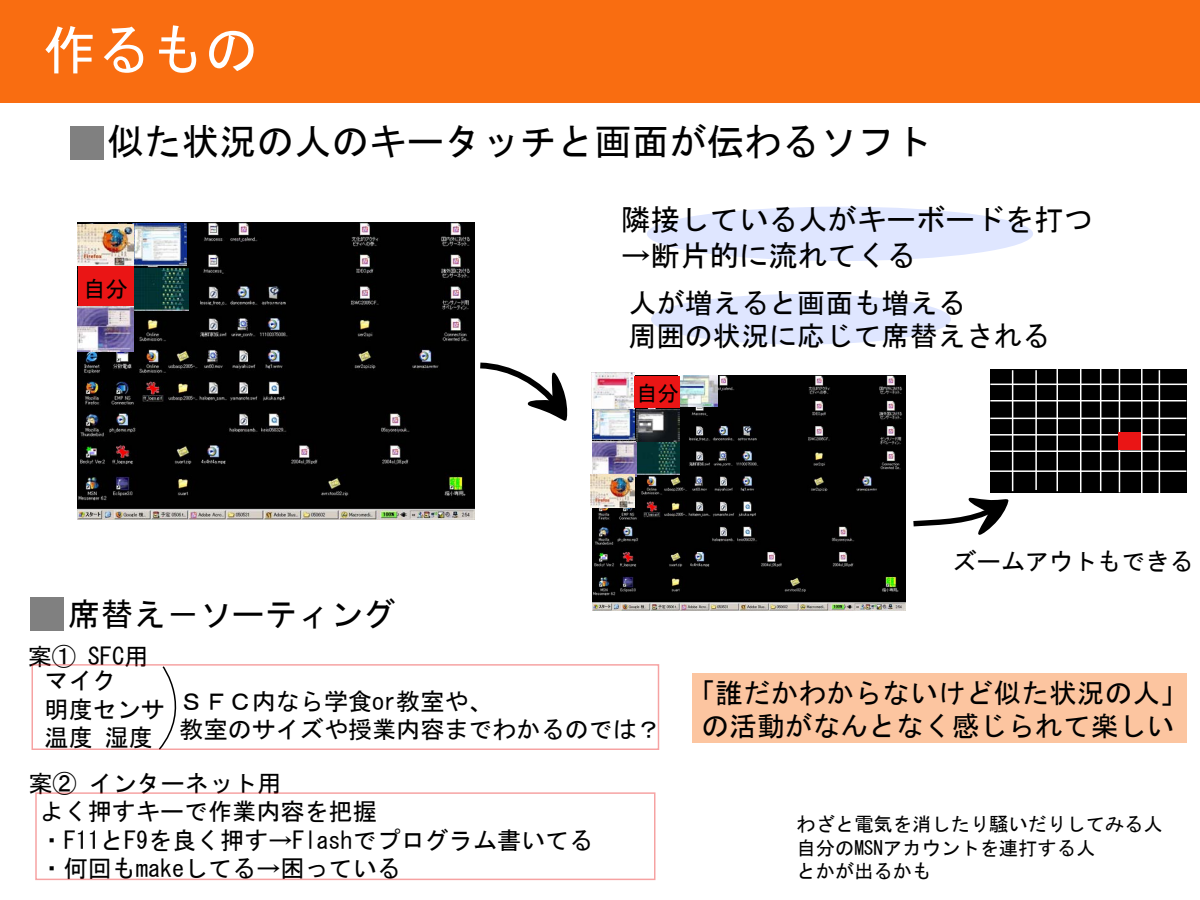
<style>
.page{position:relative;width:1200px;height:900px;background:#fff}
.page>*{position:absolute;margin:0;border:0;box-sizing:border-box;transform-origin:0 0}
.t1{font:54px "MS Gothic";color:#fff}
.t2{font:37.5px "MS Gothic";color:#000}
.t3{font:32.85px "MS Gothic";color:#000}
.t4{font:29.55px "MS Gothic";color:#000}
.t5{font:28.05px/33.3px "MS Gothic";color:#000}
.t6{font:27.75px/33px "MS Gothic";color:#000;text-align:center}
.t7{font:24px/28.5px "MS Gothic";color:#000}
.t8{font:22.5px "MS Gothic";color:#000}
.t9{font:21.45px "MS Gothic";color:#000}
.t10{font:19.35px/23.1px "MS Gothic";color:#000}
</style>
<div class="page">
<div style="left:0;top:0;width:1200px;height:102px;background:#f96d11"></div>
<svg style="left:474px;top:359px;width:94px;height:63px"></svg>
<div style="left:651px;top:294px;width:300px;height:51px;background:#dfe6ff;border-radius:50%"></div>
<div style="left:70px;top:126px;width:34px;height:34px;background:#808080"></div>
<img style="left:78px;top:222px;width:396px;height:298px">
<img style="left:133px;top:269px;width:56px;height:41px">
<img style="left:78px;top:307px;width:55px;height:44px">
<img style="left:78px;top:223px;width:108px;height:43px">
<div style="left:78px;top:267px;width:56px;height:39px;background:#ea1515"></div>
<div style="left:647px;top:207px;width:386px;height:54px;background:#dfe6ff;border-radius:50%"></div>
<img style="left:593px;top:375px;width:313px;height:235px">
<img style="left:637px;top:442px;width:42px;height:32px">
<img style="left:593px;top:442px;width:44px;height:35px">
<img style="left:593px;top:406px;width:42px;height:34px">
<img style="left:591px;top:475px;width:44px;height:32px">
<img style="left:591px;top:373px;width:43px;height:36px">
<img style="left:637px;top:409px;width:42px;height:32px">
<img style="left:678px;top:375px;width:40px;height:32px">
<div style="left:635px;top:376px;width:45px;height:32px;background:#ea1515"></div>
<div style="left:990px;top:369px;width:196px;height:123px;background:#000"></div>
<hr style="left:990px;top:384px;width:199px;height:1px;background:#fff">
<hr style="left:990px;top:400px;width:196px;height:2px;background:#fff">
<hr style="left:990px;top:418px;width:196px;height:1px;background:#fff">
<hr style="left:989px;top:434px;width:196px;height:2px;background:#fff">
<hr style="left:990px;top:450px;width:195px;height:2px;background:#fff">
<hr style="left:989px;top:470px;width:197px;height:2px;background:#fff">
<hr style="left:1012px;top:370px;width:1px;height:121px;background:#fff">
<hr style="left:1035px;top:370px;width:2px;height:120px;background:#fff">
<hr style="left:1057px;top:369px;width:1px;height:122px;background:#fff">
<hr style="left:1080px;top:369px;width:1px;height:123px;background:#fff">
<hr style="left:1100px;top:368px;width:1px;height:123px;background:#fff">
<hr style="left:1119px;top:368px;width:1px;height:124px;background:#fff">
<hr style="left:1141px;top:369px;width:2px;height:125px;background:#fff">
<hr style="left:1159px;top:370px;width:1px;height:124px;background:#fff">
<div style="left:1118px;top:432px;width:23px;height:18px;background:#ea1515"></div>
<svg style="left:913px;top:498px;width:96px;height:37px"></svg>
<div style="left:30px;top:597px;width:34px;height:34px;background:#808080"></div>
<div style="left:692px;top:674px;width:495px;height:69px;background:#fcc5a0"></div>
<svg style="left:160px;top:667px;width:17px;height:80px"></svg>
<h1 class="t1" style="left:43px;top:23px;width:218px">作るもの</h1>
<h2 class="t2" style="left:107px;top:123px;width:827px">似た状況の人のキータッチと画面が伝わるソフト</h2>
<p class="t8" style="left:83px;top:278px;width:46px">自分</p>
<h3 class="t3" style="left:68px;top:598px;width:330px">席替え－ソーティング</h3>
<p class="t7" style="left:28px;top:642px;width:122px">案① SFC用</p>
<p class="t4" style="left:621px;top:205px;width:474px">隣接している人がキーボードを打つ</p>
<p class="t4" style="left:621px;top:240px;width:297px">→断片的に流れてくる</p>
<p class="t5" style="left:629px;top:286px;width:423px">人が増えると画面も増える<br>周囲の状況に応じて席替えされる</p>
<p class="t9" style="left:636px;top:382px;width:44px">自分</p>
<p class="t7" style="left:953px;top:547px;width:242px">ズームアウトもできる</p>
<p class="t7" style="left:45px;top:666px;width:122px">マイク<br>明度センサ温度湿度</p>
<p class="t7" style="left:180px;top:687px;width:483px">ＳＦＣ内なら学食or教室や、<br>教室のサイズや授業内容までわかるのでは？</p>
<p class="t7" style="left:29px;top:769px;width:254px">案② インターネット用</p>
<p class="t7" style="left:40px;top:797px;width:555px">よく押すキーで作業内容を把握<br>・F11とF9を良く押す→Flashでプログラム書いてる・何回もmakeしてる→困っている</p>
<p class="t6" style="left:687px;top:677px;width:502px">「誰だかわからないけど似た状況の人」の活動がなんとなく感じられて楽しい</p>
<p class="t10" style="left:796px;top:813px;width:368px">わざと電気を消したり騒いだりしてみる人自分のMSNアカウントを連打する人<br>とかが出るかも</p>
</div>
